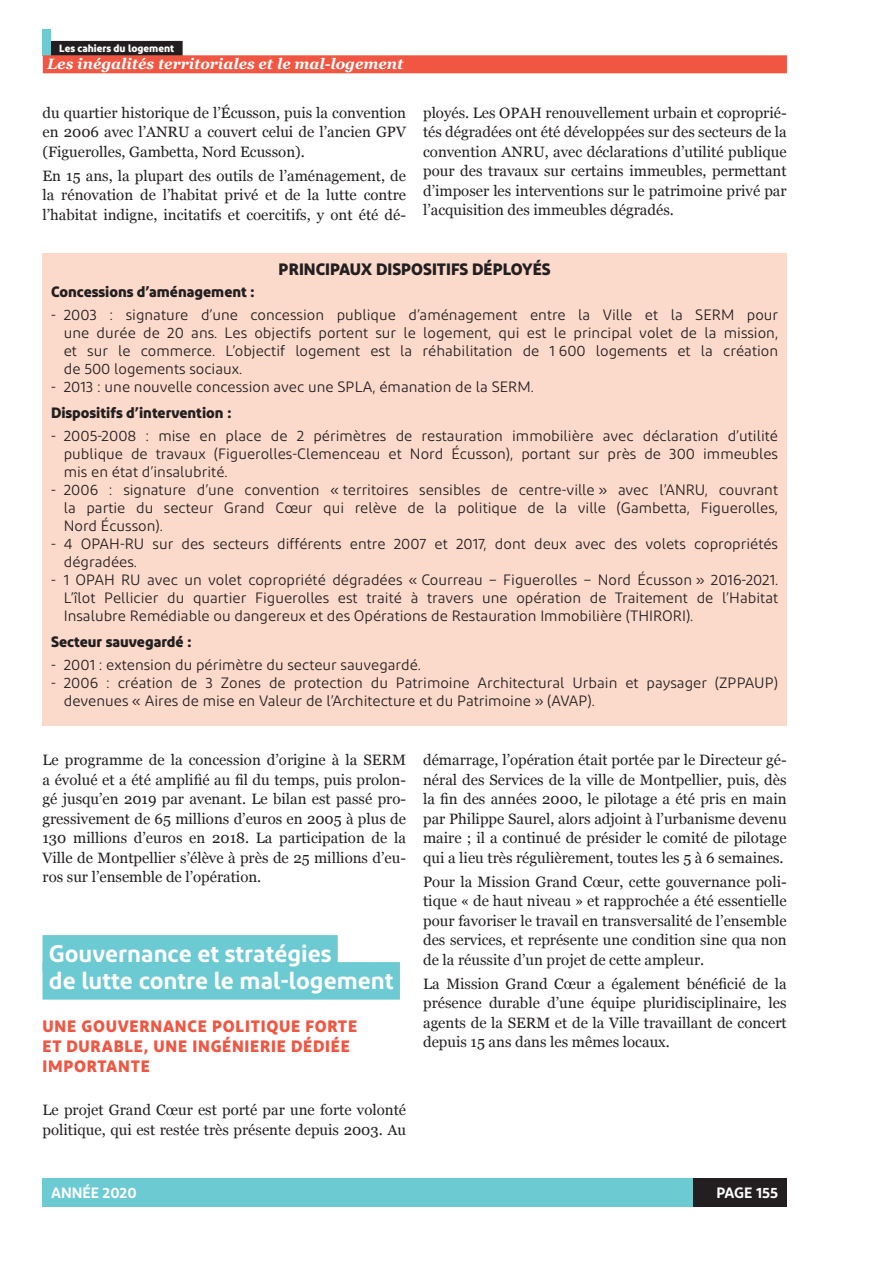
<style>
.page{position:relative;width:893px;height:1263px;background:#fff}
.page>*{position:absolute;margin:0;border:0;box-sizing:border-box;transform-origin:0 0}
.t1{font:600 24px "Diodrum";color:#fff}
.t2{font:700 16.5px/19.5px "Diodrum";letter-spacing:.045em;color:#f05641}
.t3{font:700 16.5px "Diodrum";color:#231f20}
.t4{font:15px/19.5px "Georgia";color:#231f20;text-align:justify}
.t5{font:15px/18px "Diodrum";color:#231f20;text-align:justify}
.t6{font:700 15px "Diodrum";color:#231f20}
.t7{font:italic 700 15px "Georgia";color:#fff}
.t8{font:600 15px "Diodrum";color:#fff}
.t9{font:700 10.5px "Diodrum";color:#fff}
</style>
<div class="page">
<div style="left:43px;top:1178px;width:744px;height:29px;background:#6ccad3"></div>
<div style="left:693px;top:1178px;width:94px;height:29px;background:#231f20"></div>
<div style="left:51px;top:41px;width:132px;height:15px;background:#231f20"></div>
<div style="left:43px;top:29px;width:8px;height:27px;background:#6ccad3"></div>
<div style="left:43px;top:55px;width:744px;height:18px;background:#f05641"></div>
<div style="left:43px;top:254px;width:744px;height:472px;background:#fcdacb"></div>
<div style="left:43px;top:935px;width:295px;height:37px;background:#6ccad3"></div>
<div style="left:43px;top:962px;width:357px;height:37px;background:#6ccad3"></div>
<p class="t9" style="left:59px;top:41px;width:116px">Les cahiers du logement</p>
<p class="t7" style="left:47px;top:53px;width:358px">Les inégalités territoriales et le mal-logement</p>
<p class="t4" style="left:43px;top:102px;width:365px">du quartier historique de l’Écusson, puis la convention en 2006 avec l’ANRU a couvert celui de l’ancien GPV (Figuerolles, Gambetta, Nord Ecusson).</p>
<p class="t4" style="left:43px;top:165px;width:365px">En 15 ans, la plupart des outils de l’aménagement, de la rénovation de l’habitat privé et de la lutte contre l’habitat indigne, incitatifs et coercitifs, y ont été dé-</p>
<p class="t4" style="left:423px;top:102px;width:365px">ployés. Les OPAH renouvellement urbain et coproprié&shy;tés dégradées ont été développées sur des secteurs de la convention ANRU, avec déclarations d’utilité publique pour des travaux sur certains immeubles, permettant d’imposer les interventions sur le patrimoine privé par l’acquisition des immeubles dégradés.</p>
<p class="t3" style="left:279px;top:258px;width:273px">PRINCIPAUX DISPOSITIFS DÉPLOYÉS</p>
<p class="t6" style="left:51px;top:282px;width:205px">Concessions d’aménagement :</p>
<p class="t5" style="left:64px;top:305px;width:716px;text-indent:-13px">- 2003 : signature d’une concession publique d’aménagement entre la Ville et la SERM pour une durée de 20 ans. Les objectifs portent sur le logement, qui est le principal volet de la mission, et sur le commerce. L’objectif logement est la réhabilitation de 1 600 logements et la création de 500 logements sociaux.</p>
<p class="t5" style="left:51px;top:377px;width:484px">- 2013 : une nouvelle concession avec une SPLA, émanation de la SERM.</p>
<p class="t6" style="left:51px;top:403px;width:182px">Dispositifs d’intervention :</p>
<p class="t5" style="left:64px;top:426px;width:716px;text-indent:-13px">- 2005-2008 : mise en place de 2 périmètres de restauration immobilière avec déclaration d’utilité publique de travaux (Figuerolles-Clemenceau et Nord Écusson), portant sur près de 300 immeubles mis en état d’insalubrité.</p>
<p class="t5" style="left:64px;top:480px;width:716px;text-indent:-13px">- 2006 : signature d’une convention « territoires sensibles de centre-ville » avec l’ANRU, couvrant la partie du secteur Grand Cœur qui relève de la politique de la ville (Gambetta, Figuerolles, Nord Écusson).</p>
<p class="t5" style="left:64px;top:534px;width:716px;text-indent:-13px">- 4 OPAH-RU sur des secteurs différents entre 2007 et 2017, dont deux avec des volets copropriétés dégradées.</p>
<p class="t5" style="left:64px;top:570px;width:716px;text-indent:-13px">- 1 OPAH RU avec un volet copropriété dégradées « Courreau – Figuerolles – Nord Écusson » 2016-2021.<br>L’îlot Pellicier du quartier Figuerolles est traité à travers une opération de Traitement de l’Habitat Insalubre Remédiable ou dangereux et des Opérations de Restauration Immobilière (THIRORI).</p>
<p class="t6" style="left:51px;top:632px;width:142px">Secteur sauvegardé :</p>
<p class="t5" style="left:51px;top:655px;width:371px">- 2001 : extension du périmètre du secteur sauvegardé.</p>
<p class="t5" style="left:64px;top:673px;width:716px;text-indent:-13px">- 2006 : création de 3 Zones de protection du Patrimoine Architectural Urbain et paysager (ZPPAUP) devenues « Aires de mise en Valeur de l’Architecture et du Patrimoine » (AVAP).</p>
<p class="t4" style="left:43px;top:750px;width:365px">Le programme de la concession d’origine à la SERM a évolué et a été amplifié au fil du temps, puis prolon&shy;gé jusqu’en 2019 par avenant. Le bilan est passé pro&shy;gressivement de 65 millions d’euros en 2005 à plus de 130 millions d’euros en 2018. La participation de la Ville de Montpellier s’élève à près de 25 millions d’eu&shy;ros sur l’ensemble de l’opération.</p>
<h2 class="t1" style="left:49px;top:938px;width:284px">Gouvernance et stratégies</h2>
<h2 class="t1" style="left:49px;top:965px;width:346px">de lutte contre le mal-logement</h2>
<h3 class="t2" style="left:43px;top:1016px;width:316px">UNE GOUVERNANCE POLITIQUE FORTE<br>ET DURABLE, UNE INGÉNIERIE DÉDIÉE<br>IMPORTANTE</h3>
<p class="t4" style="left:43px;top:1099px;width:365px">Le projet Grand Cœur est porté par une forte volonté politique, qui est restée très présente depuis 2003. Au</p>
<p class="t4" style="left:423px;top:750px;width:365px">démarrage, l’opération était portée par le Directeur gé&shy;néral des Services de la ville de Montpellier, puis, dès la fin des années 2000, le pilotage a été pris en main par Philippe Saurel, alors adjoint à l’urbanisme devenu maire ; il a continué de présider le comité de pilotage qui a lieu très régulièrement, toutes les 5 à 6 semaines.</p>
<p class="t4" style="left:423px;top:871px;width:365px">Pour la Mission Grand Cœur, cette gouvernance poli&shy;tique « de haut niveau » et rapprochée a été essentielle pour favoriser le travail en transversalité de l’ensemble des services, et représente une condition sine qua non de la réussite d’un projet de cette ampleur.</p>
<p class="t4" style="left:423px;top:973px;width:365px">La Mission Grand Cœur a également bénéficié de la présence durable d’une équipe pluridisciplinaire, les agents de la SERM et de la Ville travaillant de concert depuis 15 ans dans les mêmes locaux.</p>
<p class="t8" style="left:51px;top:1183px;width:87px">ANNÉE 2020</p>
<p class="t8" style="left:716px;top:1183px;width:63px">PAGE 155</p>
</div>
